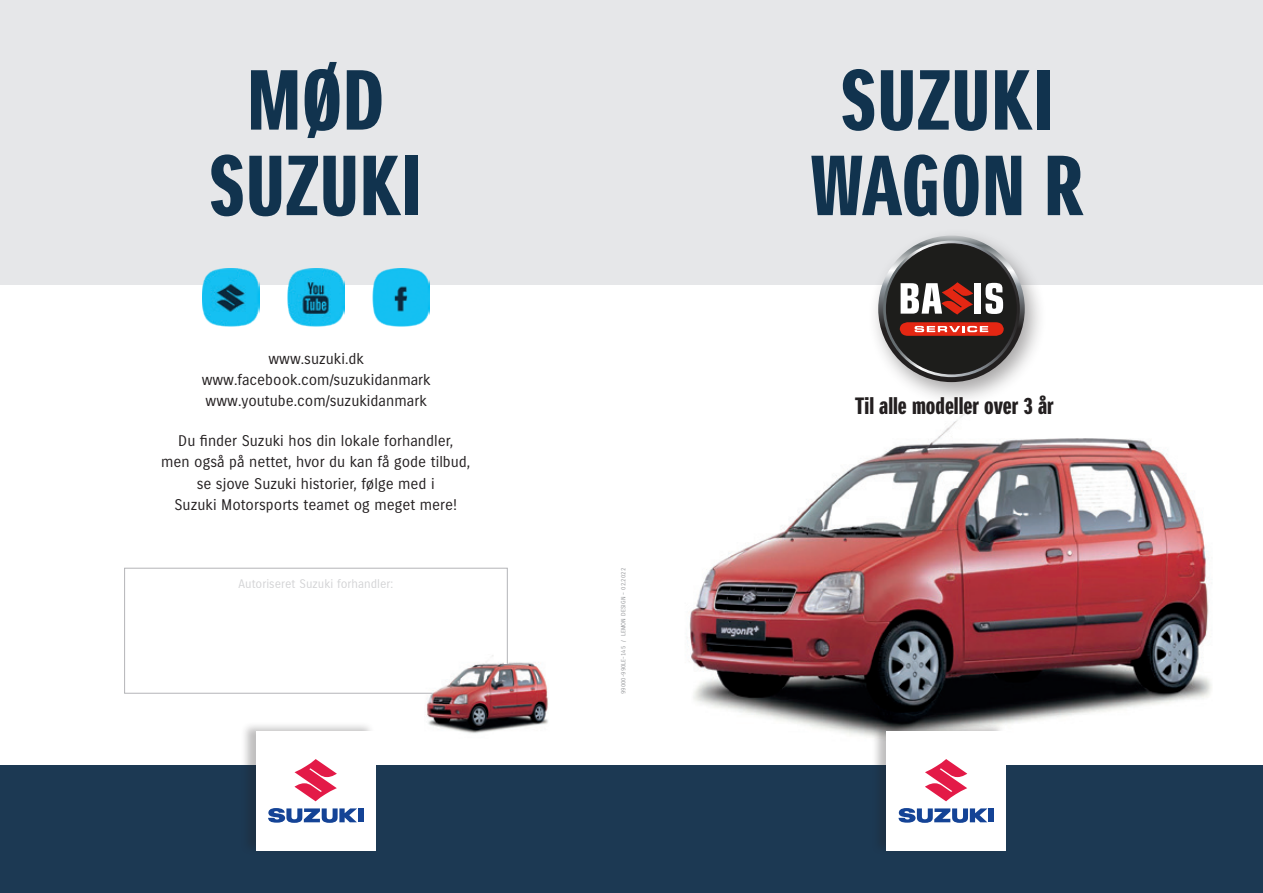
<style>
.page{position:relative;width:1263px;height:893px;background:#fff}
.page>*{position:absolute;margin:0;border:0;box-sizing:border-box;transform-origin:0 0}
.t1{font:82.5px "Suzuki Headline";letter-spacing:.01em;color:#11334e}
.t2{font:22.95px "Suzuki Headline";color:#231f20}
.SUZUKI_BRØD{font:15px/21px "Suzuki";color:#231f20;text-align:center}
.t3{font:12px "Suzuki";color:#b4b5b8}
.t4{font:6px "Suzuki";letter-spacing:.02em;color:#939598}
</style>
<div class="page">
<img style="left:687px;top:407px;width:525px;height:330px">
<div style="left:0;top:0;width:1263px;height:285px;background:#e6e7e9"></div>
<div style="left:0;top:765px;width:1263px;height:128px;background:#1c3953"></div>
<div style="left:868px;top:227px;width:179px;height:180px;background:#231f20;opacity:.39"></div>
<svg style="left:878px;top:236px;width:147px;height:146px;background:#68696a"></svg>
<svg style="left:883px;top:241px;width:137px;height:136px;background:#67696b"></svg>
<div style="left:887px;top:244px;width:129px;height:130px;background:#1d1d1b;border-radius:50%"></div>
<div style="left:974px;top:283px;width:7px;height:31px;background:#fff"></div>
<svg style="left:985px;top:283px;width:18px;height:31px"></svg>
<svg style="left:900px;top:282px;width:73px;height:33px"></svg>
<svg style="left:900px;top:322px;width:104px;height:14px"></svg>
<div style="left:124px;top:568px;width:384px;height:126px;background:#fff;border:1px solid #b4b5b8"></div>
<img style="left:203px;top:269px;width:57px;height:58px">
<img style="left:288px;top:269px;width:57px;height:58px">
<img style="left:373px;top:269px;width:57px;height:58px">
<div style="left:241px;top:721px;width:134px;height:134px;background:#231f20;opacity:.29"></div>
<div style="left:256px;top:731px;width:119px;height:119px;background:#fff"></div>
<svg style="left:294px;top:759px;width:43px;height:42px"></svg>
<div style="left:358px;top:808px;width:5px;height:14px;background:#144396"></div>
<svg style="left:268px;top:808px;width:89px;height:15px"></svg>
<div style="left:871px;top:721px;width:134px;height:134px;background:#231f20;opacity:.29"></div>
<div style="left:887px;top:731px;width:119px;height:119px;background:#fff"></div>
<svg style="left:925px;top:759px;width:42px;height:42px"></svg>
<div style="left:988px;top:808px;width:6px;height:14px;background:#144396"></div>
<svg style="left:898px;top:808px;width:89px;height:15px"></svg>
<img style="left:424px;top:654px;width:124px;height:80px">
<p class="t1" style="left:247px;top:53px;width:138px">MØD</p>
<p class="t1" style="left:210px;top:139px;width:214px">SUZUKI</p>
<p class="SUZUKI_BRØD" style="left:268px;top:349px;width:97px">www.suzuki.dk</p>
<p class="SUZUKI_BRØD" style="left:202px;top:370px;width:231px">www.facebook.com/suzukidanmark</p>
<p class="SUZUKI_BRØD" style="left:206px;top:391px;width:223px">www.youtube.com/suzukidanmark</p>
<p class="SUZUKI_BRØD" style="left:178px;top:431px;width:277px">Du finder Suzuki hos din lokale forhandler,</p>
<p class="SUZUKI_BRØD" style="left:161px;top:452px;width:311px">men også på nettet, hvor du kan få gode tilbud, se sjove Suzuki historier, følge med i</p>
<p class="SUZUKI_BRØD" style="left:174px;top:494px;width:284px">Suzuki Motorsports teamet og meget mere!</p>
<p class="t3" style="left:239px;top:577px;width:156px">Autoriseret Suzuki forhandler:</p>
<p class="t4" style="left:620px;top:694px;width:127px;rotate:-90deg">99000-990LE-145 / LEMON DESIGN – 02.2022</p>
<p class="t1" style="left:841px;top:53px;width:214px">SUZUKI</p>
<p class="t1" style="left:810px;top:139px;width:275px">WAGON R</p>
<p class="t2" style="left:855px;top:392px;width:200px">Til alle modeller over 3 år</p>
</div>
